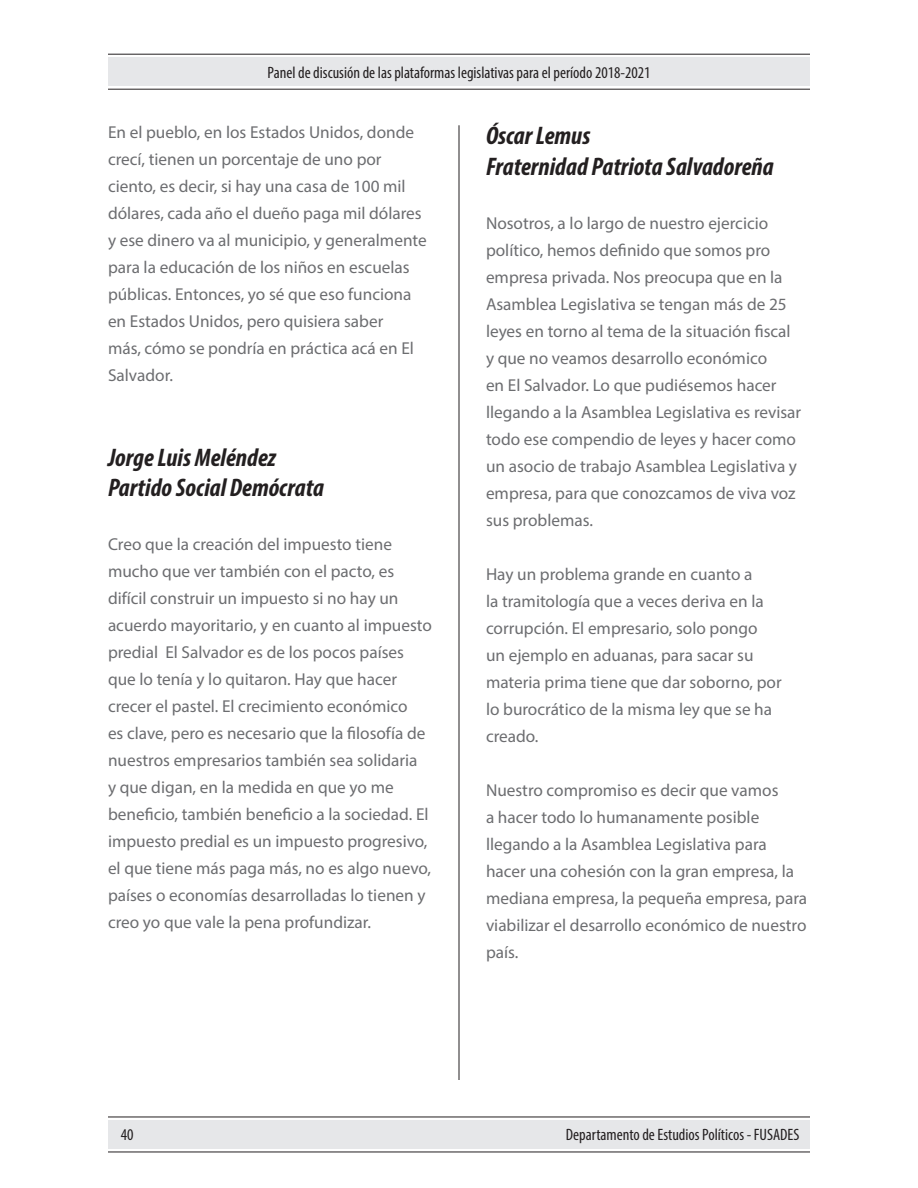
<style>
.page{position:relative;width:918px;height:1188px;background:#fff}
.page>*{position:absolute;margin:0;border:0;box-sizing:border-box;transform-origin:0 0}
.t1{font:italic 700 condensed 25.5px/30.6px "Myriad Pro";color:#231f20}
.t2{font:17.25px/27px "Myriad Pro";color:#6c6d70}
.t3{font:condensed 16.5px "Myriad Pro";color:#231f20}
</style>
<div class="page">
<div style="left:108px;top:57px;width:702px;height:29px;background:#e6e7e9"></div>
<div style="left:108px;top:1120px;width:702px;height:29px;background:#e6e7e9"></div>
<hr style="left:108px;top:54px;width:702px;height:1px;background:#231f20">
<hr style="left:108px;top:89px;width:702px;height:1px;background:#231f20">
<hr style="left:108px;top:1117px;width:702px;height:1px;background:#231f20">
<hr style="left:108px;top:1152px;width:702px;height:1px;background:#231f20">
<hr style="left:459px;top:125px;width:1px;height:955px;background:#231f20">
<p class="t3" style="left:268px;top:62px;width:384px">Panel de discusión de las plataformas legislativas para el período 2018-2021</p>
<p class="t2" style="left:108px;top:119px;width:320px">En el pueblo, en los Estados Unidos, donde crecí, tienen un porcentaje de uno por ciento, es decir, si hay una casa de 100 mil dólares, cada año el dueño paga mil dólares y ese dinero va al municipio, y generalmente para la educación de los niños en escuelas públicas. Entonces, yo sé que eso funciona en Estados Unidos, pero quisiera saber<br>más, cómo se pondría en práctica acá en El Salvador.</p>
<h1 class="t1" style="left:108px;top:442px;width:218px">Jorge Luis Meléndez<br>Partido Social Demócrata</h1>
<p class="t2" style="left:108px;top:531px;width:325px">Creo que la creación del impuesto tiene mucho que ver también con el pacto, es difícil construir un impuesto si no hay un acuerdo mayoritario, y en cuanto al impuesto predial El Salvador es de los pocos países que lo tenía y lo quitaron. Hay que hacer crecer el pastel. El crecimiento económico<br>es clave, pero es necesario que la filosofía de nuestros empresarios también sea solidaria<br>y que digan, en la medida en que yo me beneficio, también beneficio a la sociedad. El impuesto predial es un impuesto progresivo, el que tiene más paga más, no es algo nuevo, países o economías desarrolladas lo tienen y creo yo que vale la pena profundizar.</p>
<h1 class="t1" style="left:486px;top:120px;width:289px">Óscar Lemus<br>Fraternidad Patriota Salvadoreña</h1>
<p class="t2" style="left:486px;top:209px;width:317px">Nosotros, a lo largo de nuestro ejercicio político, hemos definido que somos pro empresa privada. Nos preocupa que en la Asamblea Legislativa se tengan más de 25 leyes en torno al tema de la situación fiscal y que no veamos desarrollo económico<br>en El Salvador. Lo que pudiésemos hacer llegando a la Asamblea Legislativa es revisar todo ese compendio de leyes y hacer como un asocio de trabajo Asamblea Legislativa y empresa, para que conozcamos de viva voz sus problemas.</p>
<p class="t2" style="left:486px;top:560px;width:297px">Hay un problema grande en cuanto a<br>la tramitología que a veces deriva en la corrupción. El empresario, solo pongo<br>un ejemplo en aduanas, para sacar su materia prima tiene que dar soborno, por lo burocrático de la misma ley que se ha creado.</p>
<p class="t2" style="left:486px;top:776px;width:323px">Nuestro compromiso es decir que vamos<br>a hacer todo lo humanamente posible llegando a la Asamblea Legislativa para hacer una cohesión con la gran empresa, la mediana empresa, la pequeña empresa, para viabilizar el desarrollo económico de nuestro país.</p>
<p class="t3" style="left:121px;top:1125px;width:14px">40</p>
<p class="t3" style="left:566px;top:1125px;width:235px">Departamento de Estudios Políticos - FUSADES</p>
</div>
